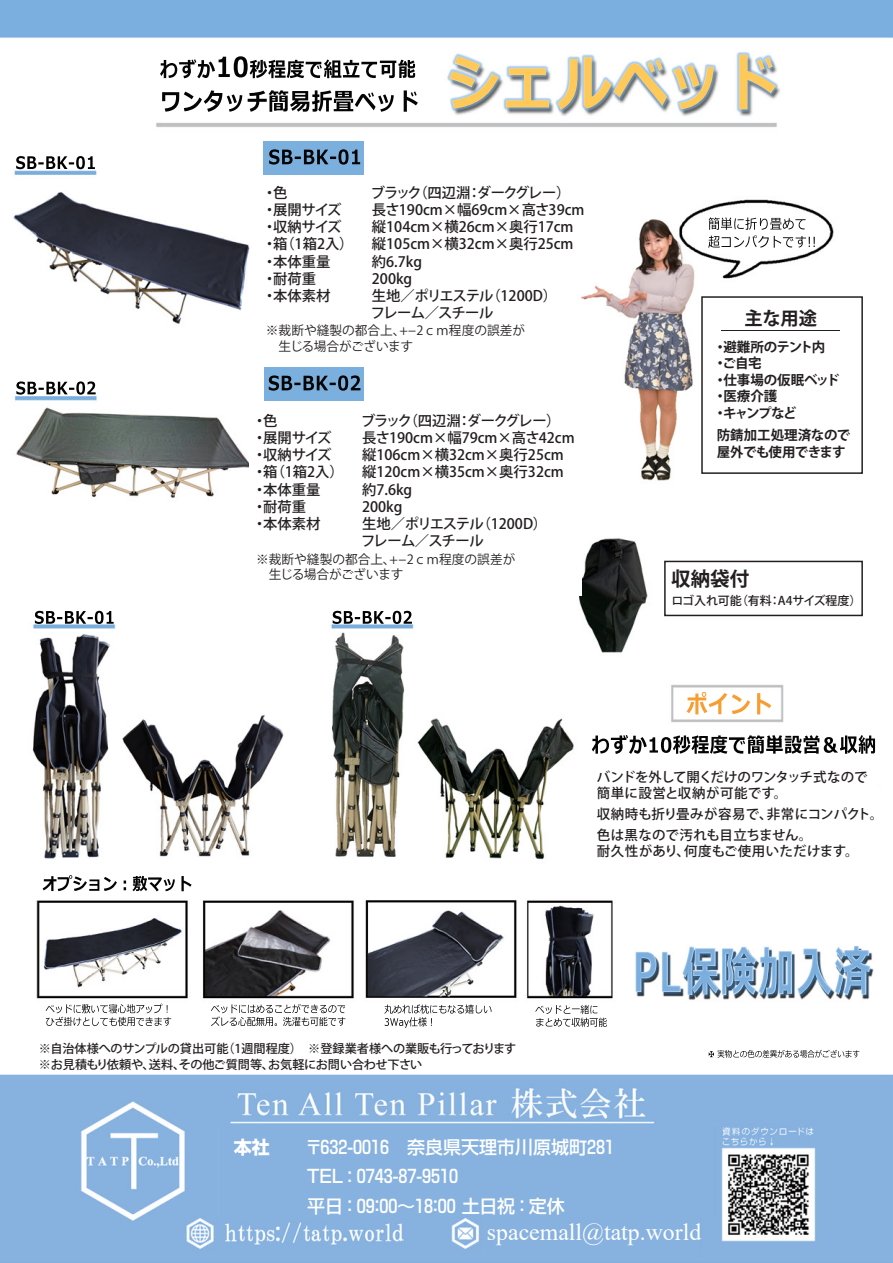
<style>
.page{position:relative;width:893px;height:1263px;background:#fff}
.page>*{position:absolute;margin:0;border:0;box-sizing:border-box;transform-origin:0 0}
.t1{font:23.85px "Times New Roman";color:#fff}
.t2{font:700 19.5px "Koz Go Pr 6 N";color:#231f20}
.t3{font:700 18.3px "Koz Go Pr 6 N";color:#231f20}
.t4{font:500 18px/29.5px "Shin Go Pro";color:#fff}
.t5{font:700 18px "Shin Go Pro";color:#fff}
.t6{font:500 14.4px/17.2px "Koz Go Pr 6 N";color:#231f20}
.t7{font:500 13.5px/16.2px "Koz Go Pr 6 N";letter-spacing:.005em;color:#231f20}
.t8{font:700 13.5px/16.5px "Koz Go Pr 6 N";letter-spacing:-.03em;color:#231f20}
.t9{font:12.75px/15.3px "Koz Go Pr 6 N";color:#231f20}
.t10{font:500 12.15px/16px "Koz Go Pr 6 N";letter-spacing:-.01em;color:#231f20}
.t11{font:500 12px "Koz Go Pr 6 N";letter-spacing:-.01em;color:#231f20}
</style>
<div class="page">
<img style="left:0;top:0;width:893px;height:1263px">
<img style="left:179px;top:56px;width:228px;height:22px">
<img style="left:449px;top:55px;width:327px;height:55px">
<img style="left:686px;top:692px;width:85px;height:22px">
<img style="left:611px;top:735px;width:254px;height:19px">
<img style="left:708px;top:217px;width:86px;height:13px">
<img style="left:682px;top:946px;width:188px;height:49px">
<div style="left:264px;top:141px;width:99px;height:33px;background:#7bafde"></div>
<img style="left:269px;top:149px;width:91px;height:16px">
<img style="left:82px;top:1004px;width:80px;height:9px">
<img style="left:231px;top:1004px;width:87px;height:9px">
<img style="left:384px;top:1004px;width:90px;height:10px">
<img style="left:535px;top:1005px;width:62px;height:9px">
<img style="left:43px;top:875px;width:149px;height:16px">
<img style="left:718px;top:1050px;width:119px;height:8px">
<img style="left:16px;top:156px;width:79px;height:13px">
<img style="left:35px;top:611px;width:79px;height:13px">
<img style="left:16px;top:381px;width:80px;height:14px">
<img style="left:333px;top:611px;width:79px;height:13px">
<div style="left:264px;top:368px;width:100px;height:32px;background:#7bafde"></div>
<img style="left:269px;top:375px;width:91px;height:16px">
<div style="left:217px;top:1126px;width:498px;height:88px;background:#87b2df"></div>
<div style="left:484px;top:1218px;width:216px;height:39px;background:#87b2df"></div>
<div style="left:250px;top:181px;width:326px;height:179px;background:#fff"></div>
<div style="left:298px;top:183px;width:326px;height:84px;background:#fff"></div>
<div style="left:300px;top:403px;width:326px;height:84px;background:#fff"></div>
<div style="left:652px;top:515px;width:236px;height:146px;background:#fff"></div>
<div style="left:249px;top:411px;width:333px;height:184px;background:#fff"></div>
<div style="left:583px;top:762px;width:294px;height:124px;background:#fff"></div>
<div style="left:664px;top:561px;width:199px;height:55px;border:2px solid #231f20"></div>
<div style="left:695px;top:294px;width:188px;height:185px;background:#fff"></div>
<div style="left:701px;top:296px;width:162px;height:178px;border:2px solid #231f20"></div>
<hr style="left:721px;top:330px;width:119px;height:1px;background:#231f20">
<div style="left:31px;top:1033px;width:566px;height:39px;background:#fff"></div>
<p class="t6" style="left:371px;top:184px;width:215px">ブラック（四辺淵：ダークグレー）長さ190cm×幅69cm×高さ39cm縦104cm×横26cm×奥行17cm縦105cm×横32cm×奥行25cm約6.7kg<br>200kg<br>生地／ポリエステル（1200D）<br>フレーム／スチール</p>
<p class="t6" style="left:262px;top:184px;width:93px">・色<br>・展開サイズ・収納サイズ・箱（1箱2入）・本体重量<br>・耐荷重<br>・本体素材</p>
<p class="t9" style="left:266px;top:323px;width:261px">※裁断や縫製の都合上、+-2ｃｍ程度の誤差が　生じる場合がございます</p>
<p class="t6" style="left:361px;top:412px;width:215px">ブラック（四辺淵：ダークグレー）長さ190cm×幅79cm×高さ42cm縦106cm×横32cm×奥行25cm縦120cm×横35cm×奥行32cm約7.6kg<br>200kg<br>生地／ポリエステル（1200D）<br>フレーム／スチール</p>
<p class="t6" style="left:252px;top:412px;width:93px">・色<br>・展開サイズ・収納サイズ・箱（1箱2入）・本体重量<br>・耐荷重<br>・本体素材</p>
<p class="t9" style="left:256px;top:551px;width:261px">※裁断や縫製の都合上、+-2ｃｍ程度の誤差が　生じる場合がございます</p>
<p class="t3" style="left:744px;top:308px;width:74px">主な用途</p>
<p class="t8" style="left:713px;top:339px;width:128px">・避難所のテント内・ご自宅<br>・仕事場の仮眠ベッド・医療介護<br>・キャンプなど</p>
<p class="t8" style="left:717px;top:427px;width:135px">防錆加工処理済なので屋外でも使用できます</p>
<h2 class="t2" style="left:671px;top:568px;width:80px">収納袋付</h2>
<p class="t11" style="left:671px;top:594px;width:191px">ロゴ入れ可能（有料：A4サイズ程度）</p>
<p class="t7" style="left:597px;top:769px;width:272px">バンドを外して開くだけのワンタッチ式なので簡単に設営と収納が可能です。</p>
<p class="t7" style="left:597px;top:804px;width:288px;line-height:20.7px">収納時も折り畳みが容易で、非常にコンパクト。色は黒なので汚れも目立ちません。</p>
<p class="t7" style="left:597px;top:843px;width:263px">耐久性があり、何度もご使用いただけます。</p>
<p class="t10" style="left:39px;top:1041px;width:479px">※自治体様へのサンプルの貸出可能（1週間程度）　※登録業者様への業販も行っております※お見積もり依頼や、送料、その他ご質問等、お気軽にお問い合わせ下さい</p>
<p class="t5" style="left:234px;top:1132px;width:37px">本社</p>
<p class="t4" style="left:305px;top:1130px;width:311px">〒632-0016 奈良県天理市川原城町281<br>TEL : 0743-87-9510<br>平日 : 09:00～18:00 土日祝 : 定休</p>
<h1 class="t1" style="left:487px;top:1215px;width:216px">spacemall@tatp.world</h1>
</div>
